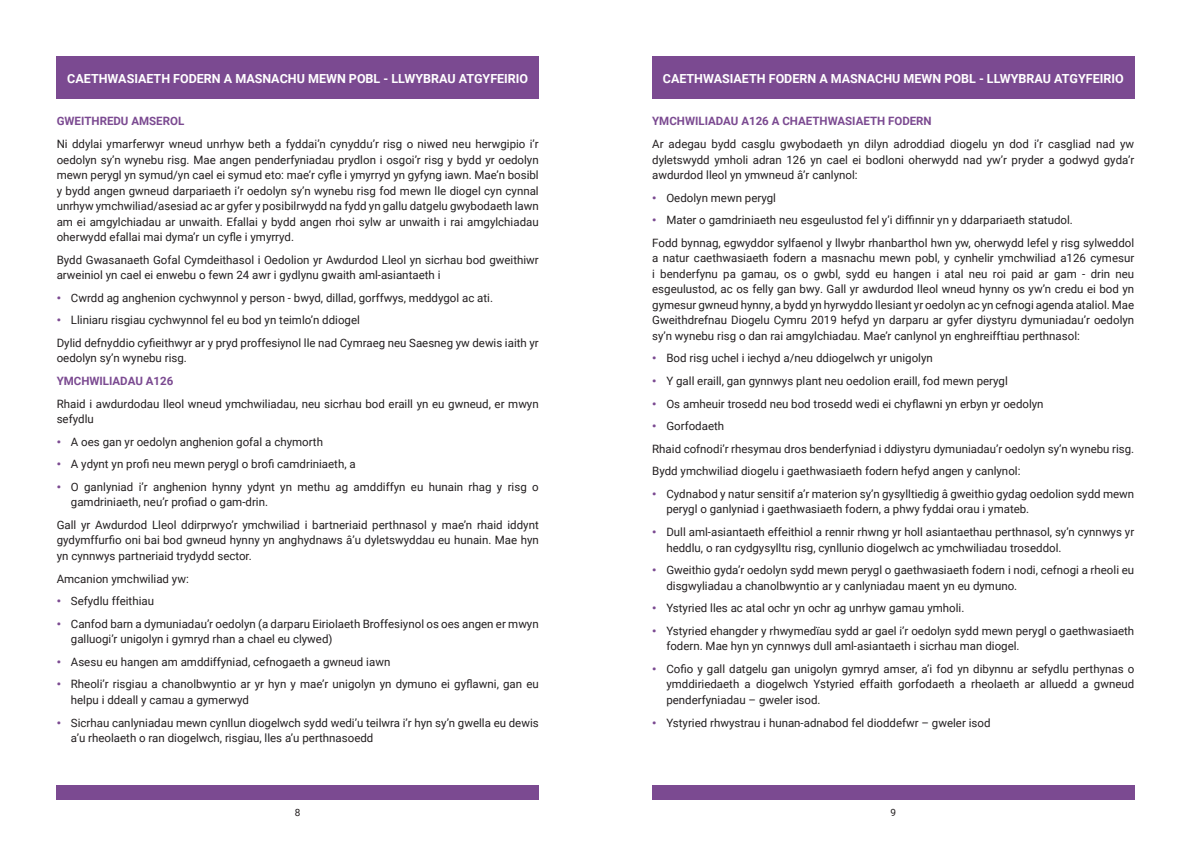
<style>
.page{position:relative;width:1191px;height:842px;background:#fff}
.page>*{position:absolute;margin:0;border:0;box-sizing:border-box;transform-origin:0 0}
.t1{font:700 12.5px "Roboto";color:#fff}
.t2{font:11.5px/15.5px "Roboto";color:#231f20}
.t3{font:700 11.5px "Roboto";color:#7b4a91}
.t4{font:10px "Roboto";color:#231f20}
.s1{font-weight:900;color:#7b4a91}
</style>
<div class="page">
<div style="left:57px;top:57px;width:482px;height:42px;background:#7b4a91"></div>
<div style="left:652px;top:57px;width:482px;height:42px;background:#7b4a91"></div>
<div style="left:57px;top:785px;width:482px;height:14px;background:#7b4a91"></div>
<div style="left:652px;top:785px;width:482px;height:14px;background:#7b4a91"></div>
<p class="t1" style="left:67px;top:69px;width:462px">CAETHWASIAETH FODERN A MASNACHU MEWN POBL - LLWYBRAU ATGYFEIRIO</p>
<p class="t1" style="left:663px;top:69px;width:462px">CAETHWASIAETH FODERN A MASNACHU MEWN POBL - LLWYBRAU ATGYFEIRIO</p>
<p class="t3" style="left:57px;top:113px;width:129px">GWEITHREDU AMSEROL</p>
<p class="t2" style="left:57px;top:136px;width:483px;text-align:justify">Ni ddylai ymarferwyr wneud unrhyw beth a fyddai’n cynyddu’r risg o niwed neu herwgipio i’r oedolyn sy’n wynebu risg. Mae angen penderfyniadau prydlon i osgoi’r risg y bydd yr oedolyn mewn perygl yn symud/yn cael ei symud eto: mae’r cyfle i ymyrryd yn gyfyng iawn. Mae’n bosibl y bydd angen gwneud darpariaeth i’r oedolyn sy’n wynebu risg fod mewn lle diogel cyn cynnal unrhyw ymchwiliad/asesiad ac ar gyfer y posibilrwydd na fydd yn gallu datgelu gwybodaeth lawn am ei amgylchiadau ar unwaith. Efallai y bydd angen rhoi sylw ar unwaith i rai amgylchiadau oherwydd efallai mai dyma’r un cyfle i ymyrryd.</p>
<p class="t2" style="left:57px;top:251px;width:483px">Bydd Gwasanaeth Gofal Cymdeithasol i Oedolion yr Awdurdod Lleol yn sicrhau bod gweithiwr arweiniol yn cael ei enwebu o fewn 24 awr i gydlynu gwaith aml-asiantaeth i</p>
<p class="t2" style="left:57px;top:289px;width:438px"><span class="s1">ꞏ</span> Cwrdd ag anghenion cychwynnol y person - bwyd, dillad, gorffwys, meddygol ac ati.</p>
<p class="t2" style="left:57px;top:312px;width:305px"><span class="s1">ꞏ</span> Lliniaru risgiau cychwynnol fel eu bod yn teimlo’n ddiogel</p>
<p class="t2" style="left:57px;top:335px;width:483px">Dylid defnyddio cyfieithwyr ar y pryd proffesiynol lle nad Cymraeg neu Saesneg yw dewis iaith yr oedolyn sy’n wynebu risg.</p>
<p class="t3" style="left:57px;top:373px;width:118px">YMCHWILIADAU A126</p>
<p class="t2" style="left:57px;top:395px;width:483px">Rhaid i awdurdodau lleol wneud ymchwiliadau, neu sicrhau bod eraill yn eu gwneud, er mwyn sefydlu</p>
<p class="t2" style="left:57px;top:433px;width:268px"><span class="s1">ꞏ</span> A oes gan yr oedolyn anghenion gofal a chymorth</p>
<p class="t2" style="left:57px;top:456px;width:300px"><span class="s1">ꞏ</span> A ydynt yn profi neu mewn perygl o brofi camdriniaeth, a</p>
<p class="t2" style="left:71px;top:479px;width:469px;text-indent:-14px"><span class="s1">ꞏ</span> O ganlyniad i’r anghenion hynny ydynt yn methu ag amddiffyn eu hunain rhag y risg o gamdriniaeth, neu’r profiad o gam-drin.</p>
<p class="t2" style="left:57px;top:517px;width:483px;text-align:justify">Gall yr Awdurdod Lleol ddirprwyo’r ymchwiliad i bartneriaid perthnasol y mae’n rhaid iddynt gydymffurfio oni bai bod gwneud hynny yn anghydnaws â’u dyletswyddau eu hunain. Mae hyn yn cynnwys partneriaid trydydd sector.</p>
<p class="t2" style="left:57px;top:570px;width:134px">Amcanion ymchwiliad yw:</p>
<p class="t2" style="left:57px;top:593px;width:99px"><span class="s1">ꞏ</span> Sefydlu ffeithiau</p>
<p class="t2" style="left:71px;top:615px;width:469px;text-indent:-14px"><span class="s1">ꞏ</span> Canfod barn a dymuniadau’r oedolyn (a darparu Eiriolaeth Broffesiynol os oes angen er mwyn galluogi’r unigolyn i gymryd rhan a chael eu clywed)</p>
<p class="t2" style="left:57px;top:653px;width:335px"><span class="s1">ꞏ</span> Asesu eu hangen am amddiffyniad, cefnogaeth a gwneud iawn</p>
<p class="t2" style="left:71px;top:676px;width:469px;text-indent:-14px"><span class="s1">ꞏ</span> Rheoli’r risgiau a chanolbwyntio ar yr hyn y mae’r unigolyn yn dymuno ei gyflawni, gan eu helpu i ddeall y camau a gymerwyd</p>
<p class="t2" style="left:71px;top:714px;width:469px;text-indent:-14px"><span class="s1">ꞏ</span> Sicrhau canlyniadau mewn cynllun diogelwch sydd wedi’u teilwra i’r hyn sy’n gwella eu dewis a’u rheolaeth o ran diogelwch, risgiau, lles a’u perthnasoedd</p>
<p class="t3" style="left:652px;top:113px;width:281px">YMCHWILIADAU A126 A CHAETHWASIAETH FODERN</p>
<p class="t2" style="left:652px;top:136px;width:483px;text-align:justify">Ar adegau bydd casglu gwybodaeth yn dilyn adroddiad diogelu yn dod i’r casgliad nad yw dyletswydd ymholi adran 126 yn cael ei bodloni oherwydd nad yw’r pryder a godwyd gyda’r awdurdod lleol yn ymwneud â’r canlynol:</p>
<p class="t2" style="left:652px;top:189px;width:125px"><span class="s1">ꞏ</span> Oedolyn mewn perygl</p>
<p class="t2" style="left:652px;top:212px;width:422px"><span class="s1">ꞏ</span> Mater o gamdriniaeth neu esgeulustod fel y’i diffinnir yn y ddarpariaeth statudol.</p>
<p class="t2" style="left:652px;top:235px;width:483px;text-align:justify">Fodd bynnag, egwyddor sylfaenol y llwybr rhanbarthol hwn yw, oherwydd lefel y risg sylweddol a natur caethwasiaeth fodern a masnachu mewn pobl, y cynhelir ymchwiliad a126 cymesur i benderfynu pa gamau, os o gwbl, sydd eu hangen i atal neu roi paid ar gam - drin neu esgeulustod, ac os felly gan bwy. Gall yr awdurdod lleol wneud hynny os yw’n credu ei bod yn gymesur gwneud hynny, a bydd yn hyrwyddo llesiant yr oedolyn ac yn cefnogi agenda ataliol. Mae Gweithdrefnau Diogelu Cymru 2019 hefyd yn darparu ar gyfer diystyru dymuniadau’r oedolyn sy’n wynebu risg o dan rai amgylchiadau. Mae’r canlynol yn enghreifftiau perthnasol:</p>
<p class="t2" style="left:652px;top:350px;width:282px"><span class="s1">ꞏ</span> Bod risg uchel i iechyd a/neu ddiogelwch yr unigolyn</p>
<p class="t2" style="left:652px;top:373px;width:357px"><span class="s1">ꞏ</span> Y gall eraill, gan gynnwys plant neu oedolion eraill, fod mewn perygl</p>
<p class="t2" style="left:652px;top:395px;width:393px"><span class="s1">ꞏ</span> Os amheuir trosedd neu bod trosedd wedi ei chyflawni yn erbyn yr oedolyn</p>
<p class="t2" style="left:652px;top:418px;width:74px"><span class="s1">ꞏ</span> Gorfodaeth</p>
<p class="t2" style="left:652px;top:440px;width:483px">Rhaid cofnodi’r rhesymau dros benderfyniad i ddiystyru dymuniadau’r oedolyn sy’n wynebu risg.</p>
<p class="t2" style="left:652px;top:463px;width:370px">Bydd ymchwiliad diogelu i gaethwasiaeth fodern hefyd angen y canlynol:</p>
<p class="t2" style="left:666px;top:486px;width:469px;text-indent:-14px"><span class="s1">ꞏ</span> Cydnabod y natur sensitif a’r materion sy’n gysylltiedig â gweithio gydag oedolion sydd mewn perygl o ganlyniad i gaethwasiaeth fodern, a phwy fyddai orau i ymateb.</p>
<p class="t2" style="left:666px;top:524px;width:469px;text-indent:-14px"><span class="s1">ꞏ</span> Dull aml-asiantaeth effeithiol a rennir rhwng yr holl asiantaethau perthnasol, sy’n cynnwys yr heddlu, o ran cydgysylltu risg, cynllunio diogelwch ac ymchwiliadau troseddol.</p>
<p class="t2" style="left:666px;top:562px;width:469px;text-indent:-14px"><span class="s1">ꞏ</span> Gweithio gyda’r oedolyn sydd mewn perygl o gaethwasiaeth fodern i nodi, cefnogi a rheoli eu disgwyliadau a chanolbwyntio ar y canlyniadau maent yn eu dymuno.</p>
<p class="t2" style="left:652px;top:600px;width:314px"><span class="s1">ꞏ</span> Ystyried lles ac atal ochr yn ochr ag unrhyw gamau ymholi.</p>
<p class="t2" style="left:666px;top:622px;width:469px;text-indent:-14px"><span class="s1">ꞏ</span> Ystyried ehangder y rhwymedïau sydd ar gael i’r oedolyn sydd mewn perygl o gaethwasiaeth fodern. Mae hyn yn cynnwys dull aml-asiantaeth i sicrhau man diogel.</p>
<p class="t2" style="left:666px;top:661px;width:469px;text-align:justify;text-indent:-14px"><span class="s1">ꞏ</span> Cofio y gall datgelu gan unigolyn gymryd amser, a’i fod yn dibynnu ar sefydlu perthynas o ymddiriedaeth a diogelwch Ystyried effaith gorfodaeth a rheolaeth ar alluedd a gwneud penderfyniadau – gweler isod.</p>
<p class="t2" style="left:652px;top:714px;width:340px"><span class="s1">ꞏ</span> Ystyried rhwystrau i hunan-adnabod fel dioddefwr – gweler isod</p>
<p class="t4" style="left:295px;top:805px;width:7px">8</p>
<p class="t4" style="left:890px;top:805px;width:7px">9</p>
</div>
